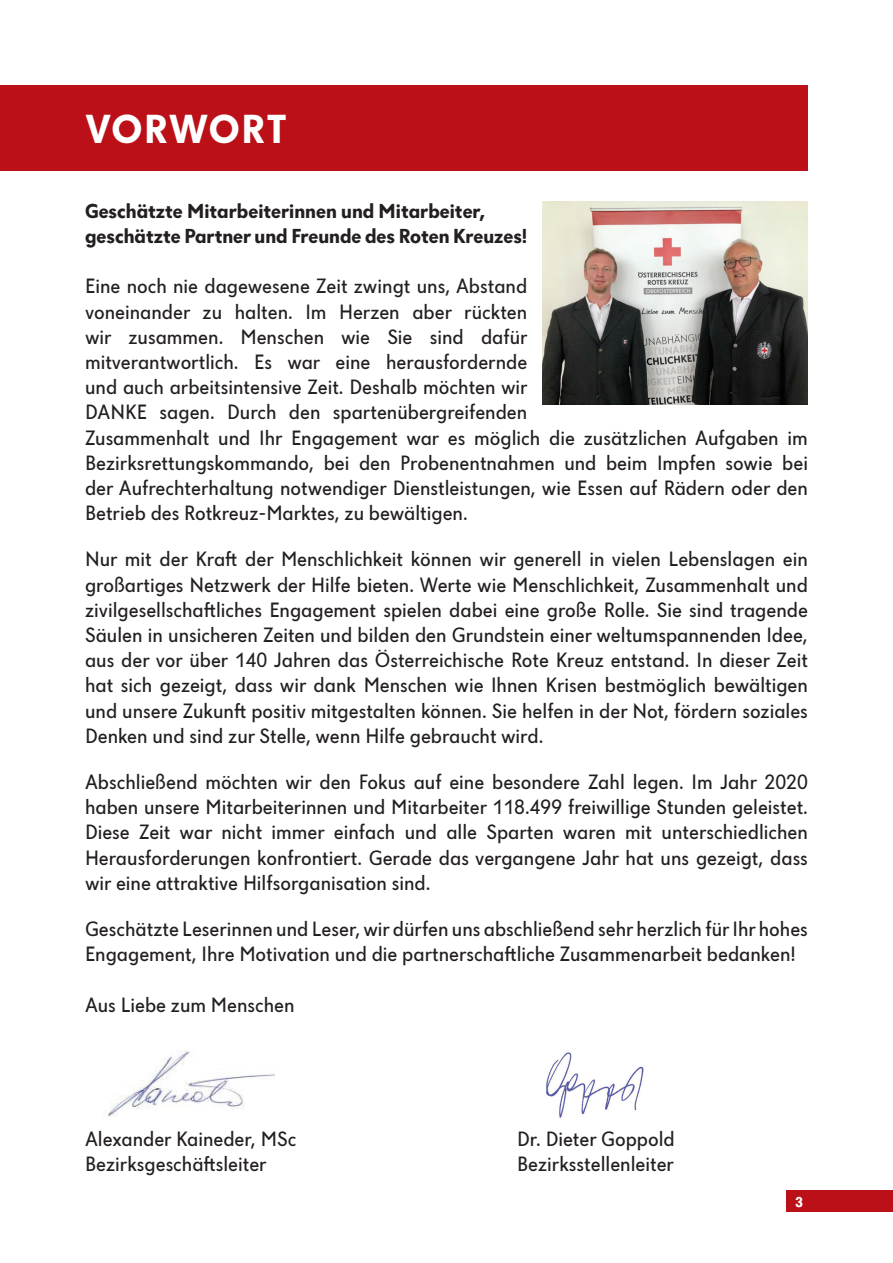
<style>
.page{position:relative;width:893px;height:1263px;background:#fff}
.page>*{position:absolute;margin:0;border:0;box-sizing:border-box;transform-origin:0 0}
.t1{font:700 42px "Dunant";letter-spacing:.03em;color:#fff}
.t2{font:21px/25.2px "Dunant";color:#231f20}
.t3{font:700 21px/25.2px "Dunant";color:#231f20}
.t4{font:700 15px "Dunant";color:#fff}
</style>
<div class="page">
<div style="left:787px;top:1191px;width:106px;height:21px;background:#bb1018"></div>
<img style="left:542px;top:201px;width:266px;height:204px">
<div style="left:0;top:85px;width:808px;height:85px;background:#bb1018"></div>
<img style="left:107px;top:1050px;width:168px;height:67px">
<img style="left:546px;top:1052px;width:98px;height:66px">
<h1 class="t1" style="left:86px;top:105px;width:203px">VORWORT</h1>
<p class="t3" style="left:85px;top:198px;width:444px">Geschätzte Mitarbeiterinnen und Mitarbeiter, geschätzte Partner und Freunde des Roten Kreuzes!</p>
<p class="t2" style="left:85px;top:274px;width:724px">Eine noch nie dagewesene Zeit zwingt uns, Abstand<br>voneinander zu halten. Im Herzen aber rückten<br>wir zusammen. Menschen wie Sie sind dafür<br>mitverantwortlich. Es war eine herausfordernde<br>und auch arbeitsintensive Zeit. Deshalb möchten wir<br>DANKE sagen. Durch den spartenübergreifenden<br>Zusammenhalt und Ihr Engagement war es möglich die zusätzlichen Aufgaben im Bezirksrettungskommando, bei den Probenentnahmen und beim Impfen sowie bei der Aufrechterhaltung notwendiger Dienstleistungen, wie Essen auf Rädern oder den Betrieb des Rotkreuz-Marktes, zu bewältigen.</p>
<p class="t2" style="left:85px;top:547px;width:724px;text-align:justify">Nur mit der Kraft der Menschlichkeit können wir generell in vielen Lebenslagen ein großartiges Netzwerk der Hilfe bieten. Werte wie Menschlichkeit, Zusammenhalt und zivilgesellschaftliches Engagement spielen dabei eine große Rolle. Sie sind tragende Säulen in unsicheren Zeiten und bilden den Grundstein einer weltumspannenden Idee, aus der vor über 140 Jahren das Österreichische Rote Kreuz entstand. In dieser Zeit hat sich gezeigt, dass wir dank Menschen wie Ihnen Krisen bestmöglich bewältigen und unsere Zukunft positiv mitgestalten können. Sie helfen in der Not, fördern soziales Denken und sind zur Stelle, wenn Hilfe gebraucht wird.</p>
<p class="t2" style="left:85px;top:769px;width:724px;text-align:justify">Abschließend möchten wir den Fokus auf eine besondere Zahl legen. Im Jahr 2020 haben unsere Mitarbeiterinnen und Mitarbeiter 118.499 freiwillige Stunden geleistet.<br>Diese Zeit war nicht immer einfach und alle Sparten waren mit unterschiedlichen Herausforderungen konfrontiert. Gerade das vergangene Jahr hat uns gezeigt, dass wir eine attraktive Hilfsorganisation sind.</p>
<p class="t2" style="left:85px;top:916px;width:724px">Geschätzte Leserinnen und Leser, wir dürfen uns abschließend sehr herzlich für Ihr hohes<br>Engagement, Ihre Motivation und die partnerschaftliche Zusammenarbeit bedanken!</p>
<p class="t2" style="left:85px;top:992px;width:211px">Aus Liebe zum Menschen</p>
<p class="t2" style="left:85px;top:1126px;width:213px">Alexander Kaineder, MSc</p>
<p class="t2" style="left:517px;top:1126px;width:159px">Dr. Dieter Goppold</p>
<p class="t2" style="left:85px;top:1152px;width:183px">Bezirksgeschäftsleiter</p>
<p class="t2" style="left:517px;top:1152px;width:158px">Bezirksstellenleiter</p>
<p class="t4" style="left:795px;top:1193px;width:10px">3</p>
</div>
